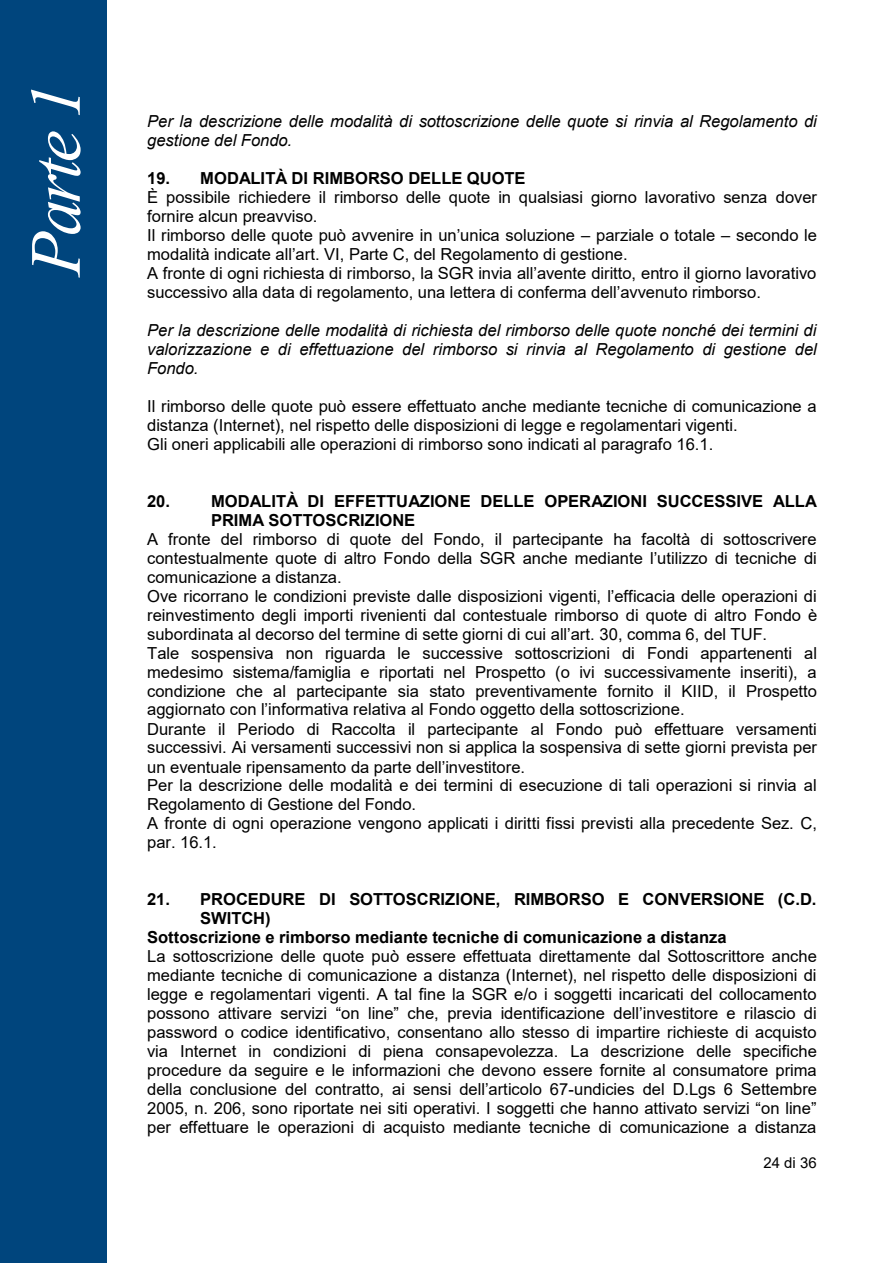
<style>
.page{position:relative;width:893px;height:1263px;background:#fff}
.page>*{position:absolute;margin:0;border:0;box-sizing:border-box;transform-origin:0 0}
.t1{font:italic 72px "Times New Roman";color:#fff}
.t2{font:16.5px/18.9px "Arial";color:#000}
.t3{font:italic 16.5px/19px "Arial";color:#000}
.t4{font:700 16.5px/18.9px "Arial";color:#000}
.t5{font:15px "Arial";color:#000}
</style>
<div class="page">
<div style="left:0;top:0;width:106px;height:1263px;background:#00457d"></div>
<h1 class="t1" style="left:6px;top:276px;width:194px;rotate:-90deg">Parte 1</h1>
<p class="t3" style="left:147px;top:112px;width:671px">Per la descrizione delle modalità di sottoscrizione delle quote si rinvia al Regolamento di gestione del Fondo.</p>
<p class="t4" style="left:147px;top:170px;width:380px">19. MODALITÀ DI RIMBORSO DELLE QUOTE</p>
<p class="t2" style="left:147px;top:188px;width:671px">È possibile richiedere il rimborso delle quote in qualsiasi giorno lavorativo senza dover fornire alcun preavviso.<br>Il rimborso delle quote può avvenire in un’unica soluzione – parziale o totale – secondo le modalità indicate all’art. VI, Parte C, del Regolamento di gestione.<br>A fronte di ogni richiesta di rimborso, la SGR invia all’avente diritto, entro il giorno lavorativo successivo alla data di regolamento, una lettera di conferma dell’avvenuto rimborso.</p>
<p class="t3" style="left:147px;top:321px;width:671px;text-align:justify">Per la descrizione delle modalità di richiesta del rimborso delle quote nonché dei termini di valorizzazione e di effettuazione del rimborso si rinvia al Regolamento di gestione del Fondo.</p>
<p class="t2" style="left:147px;top:396px;width:671px">Il rimborso delle quote può essere effettuato anche mediante tecniche di comunicazione a distanza (Internet), nel rispetto delle disposizioni di legge e regolamentari vigenti.<br>Gli oneri applicabili alle operazioni di rimborso sono indicati al paragrafo 16.1.</p>
<p class="t4" style="left:147px;top:492px;width:24px">20.</p>
<p class="t4" style="left:211px;top:492px;width:608px">MODALITÀ DI EFFETTUAZIONE DELLE OPERAZIONI SUCCESSIVE ALLA<br>PRIMA SOTTOSCRIZIONE</p>
<p class="t2" style="left:147px;top:529px;width:672px">A fronte del rimborso di quote del Fondo, il partecipante ha facoltà di sottoscrivere contestualmente quote di altro Fondo della SGR anche mediante l’utilizzo di tecniche di comunicazione a distanza.<br>Ove ricorrano le condizioni previste dalle disposizioni vigenti, l’efficacia delle operazioni di reinvestimento degli importi rivenienti dal contestuale rimborso di quote di altro Fondo è subordinata al decorso del termine di sette giorni di cui all’art. 30, comma 6, del TUF.<br>Tale sospensiva non riguarda le successive sottoscrizioni di Fondi appartenenti al medesimo sistema/famiglia e riportati nel Prospetto (o ivi successivamente inseriti), a condizione che al partecipante sia stato preventivamente fornito il KIID, il Prospetto aggiornato con l’informativa relativa al Fondo oggetto della sottoscrizione.<br>Durante il Periodo di Raccolta il partecipante al Fondo può effettuare versamenti successivi. Ai versamenti successivi non si applica la sospensiva di sette giorni prevista per un eventuale ripensamento da parte dell’investitore.<br>Per la descrizione delle modalità e dei termini di esecuzione di tali operazioni si rinvia al Regolamento di Gestione del Fondo.<br>A fronte di ogni operazione vengono applicati i diritti fissi previsti alla precedente Sez. C, par. 16.1.</p>
<p class="t4" style="left:147px;top:890px;width:671px">21. PROCEDURE DI SOTTOSCRIZIONE, RIMBORSO E CONVERSIONE (C.D.</p>
<p class="t4" style="left:200px;top:909px;width:72px">SWITCH)</p>
<p class="t4" style="left:147px;top:928px;width:581px">Sottoscrizione e rimborso mediante tecniche di comunicazione a distanza</p>
<p class="t2" style="left:147px;top:947px;width:671px;text-align:justify">La sottoscrizione delle quote può essere effettuata direttamente dal Sottoscrittore anche mediante tecniche di comunicazione a distanza (Internet), nel rispetto delle disposizioni di legge e regolamentari vigenti. A tal fine la SGR e/o i soggetti incaricati del collocamento possono attivare servizi “on line” che, previa identificazione dell’investitore e rilascio di password o codice identificativo, consentano allo stesso di impartire richieste di acquisto via Internet in condizioni di piena consapevolezza. La descrizione delle specifiche procedure da seguire e le informazioni che devono essere fornite al consumatore prima della conclusione del contratto, ai sensi dell’articolo 67-undicies del D.Lgs 6 Settembre 2005, n. 206, sono riportate nei siti operativi. I soggetti che hanno attivato servizi “on line” per effettuare le operazioni di acquisto mediante tecniche di comunicazione a distanza</p>
<p class="t5" style="left:763px;top:1153px;width:55px">24 di 36</p>
</div>
